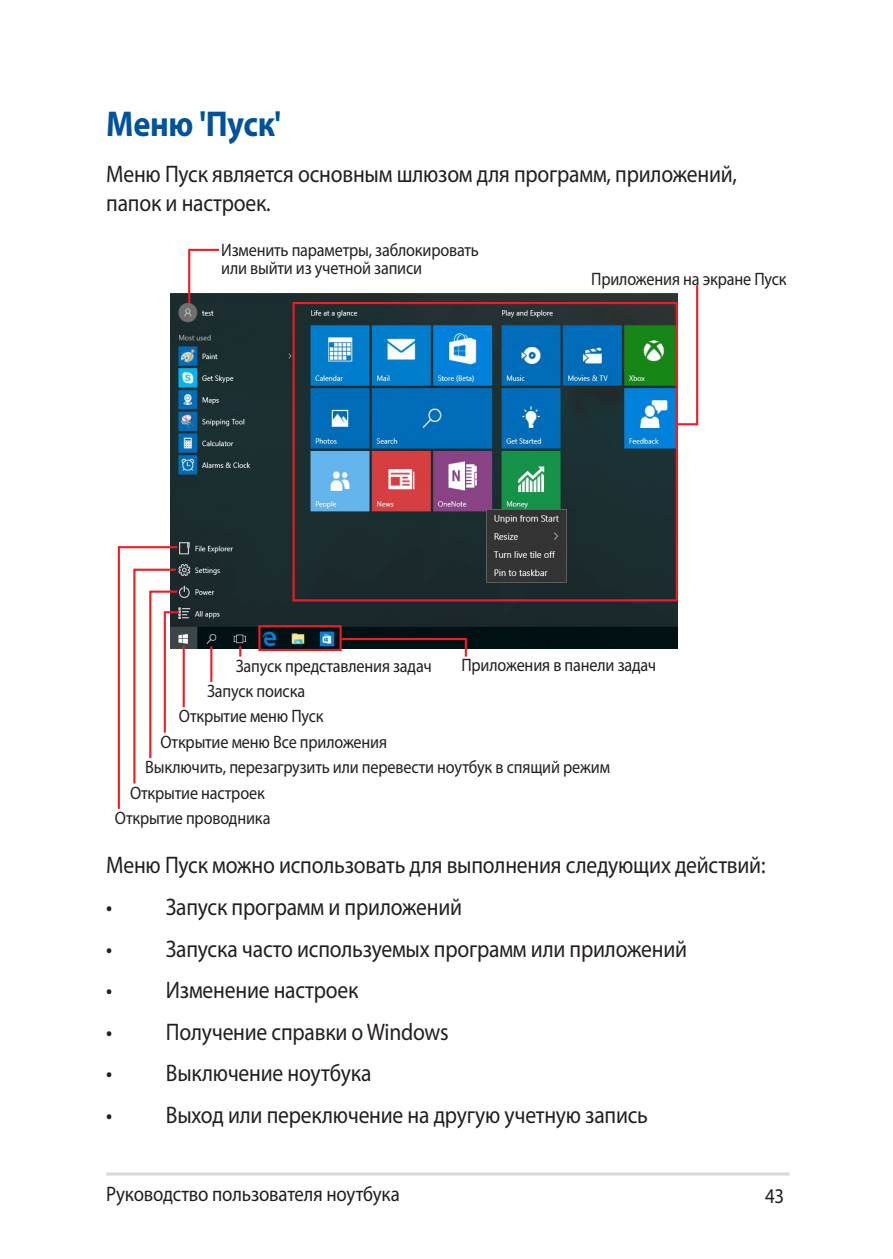
<style>
.page{position:relative;width:893px;height:1259px;background:#fff}
.page>*{position:absolute;margin:0;border:0;box-sizing:border-box;transform-origin:0 0}
.t1{font:700 36px "Myriad Pro";letter-spacing:-.01em;color:#01529a;scale:.9 1}
.t2{font:24px/28.8px "Myriad Pro";letter-spacing:-.01em;color:#231f20;scale:.9 1}
.t3{font:21px "Myriad Pro";letter-spacing:-.01em;color:#231f20;scale:.9 1}
.t4{font:18px/18px "Myriad Pro";letter-spacing:-.01em;color:#231f20;scale:.9 1}
</style>
<div class="page">
<hr style="left:106px;top:1172px;width:683px;height:3px;background:#d8d8d8">
<img style="left:170px;top:293px;width:508px;height:356px">
<svg style="left:676px;top:285px;width:23px;height:141px"></svg>
<svg style="left:117px;top:545px;width:64px;height:264px"></svg>
<svg style="left:340px;top:637px;width:128px;height:20px"></svg>
<svg style="left:239px;top:646px;width:2px;height:10px"></svg>
<hr style="left:183px;top:646px;width:2px;height:61px;background:#ee1d23">
<svg style="left:187px;top:248px;width:34px;height:58px"></svg>
<div style="left:293px;top:302px;width:385px;height:299px;border:2px solid #ee1d23"></div>
<div style="left:258px;top:625px;width:84px;height:26px;border:2px solid #ee1d23"></div>
<hr style="left:210px;top:646px;width:2px;height:36px;background:#ee1d23">
<h1 class="t1" style="left:106px;top:101px;width:196px">Меню 'Пуск'</h1>
<p class="t2" style="left:106px;top:159px;width:702px">Меню Пуск является основным шлюзом для программ, приложений, папок и настроек.</p>
<p class="t4" style="left:221px;top:240px;width:288px">Изменить параметры, заблокировать или выйти из учетной записи</p>
<p class="t4" style="left:591px;top:269px;width:219px">Приложения на экране Пуск</p>
<p class="t4" style="left:236px;top:656px;width:219px">Запуск представления задач</p>
<p class="t4" style="left:461px;top:656px;width:218px">Приложения в панели задач</p>
<p class="t4" style="left:207px;top:682px;width:110px">Запуск поиска</p>
<p class="t4" style="left:179px;top:707px;width:163px">Открытие меню Пуск</p>
<p class="t4" style="left:145px;top:758px;width:518px">Выключить, перезагрузить или перевести ноутбук в спящий режим</p>
<p class="t4" style="left:160px;top:732px;width:253px">Открытие меню Все приложения</p>
<p class="t4" style="left:130px;top:783px;width:151px">Открытие настроек</p>
<p class="t4" style="left:115px;top:808px;width:174px">Открытие проводника</p>
<p class="t2" style="left:106px;top:850px;width:734px">Меню Пуск можно использовать для выполнения следующих действий:</p>
<p class="t2" style="left:106px;top:892px;width:397px">• Запуск программ и приложений</p>
<p class="t2" style="left:106px;top:933px;width:647px">• Запуска часто используемых программ или приложений</p>
<p class="t2" style="left:106px;top:975px;width:282px">• Изменение настроек</p>
<p class="t2" style="left:106px;top:1017px;width:382px">• Получение справки о Windows</p>
<p class="t2" style="left:106px;top:1058px;width:296px">• Выключение ноутбука</p>
<p class="t2" style="left:106px;top:1100px;width:603px">• Выход или переключение на другую учетную запись</p>
<p class="t3" style="left:106px;top:1180px;width:328px">Руководство пользователя ноутбука</p>
<p class="t3" style="left:765px;top:1182px;width:23px">43</p>
</div>
